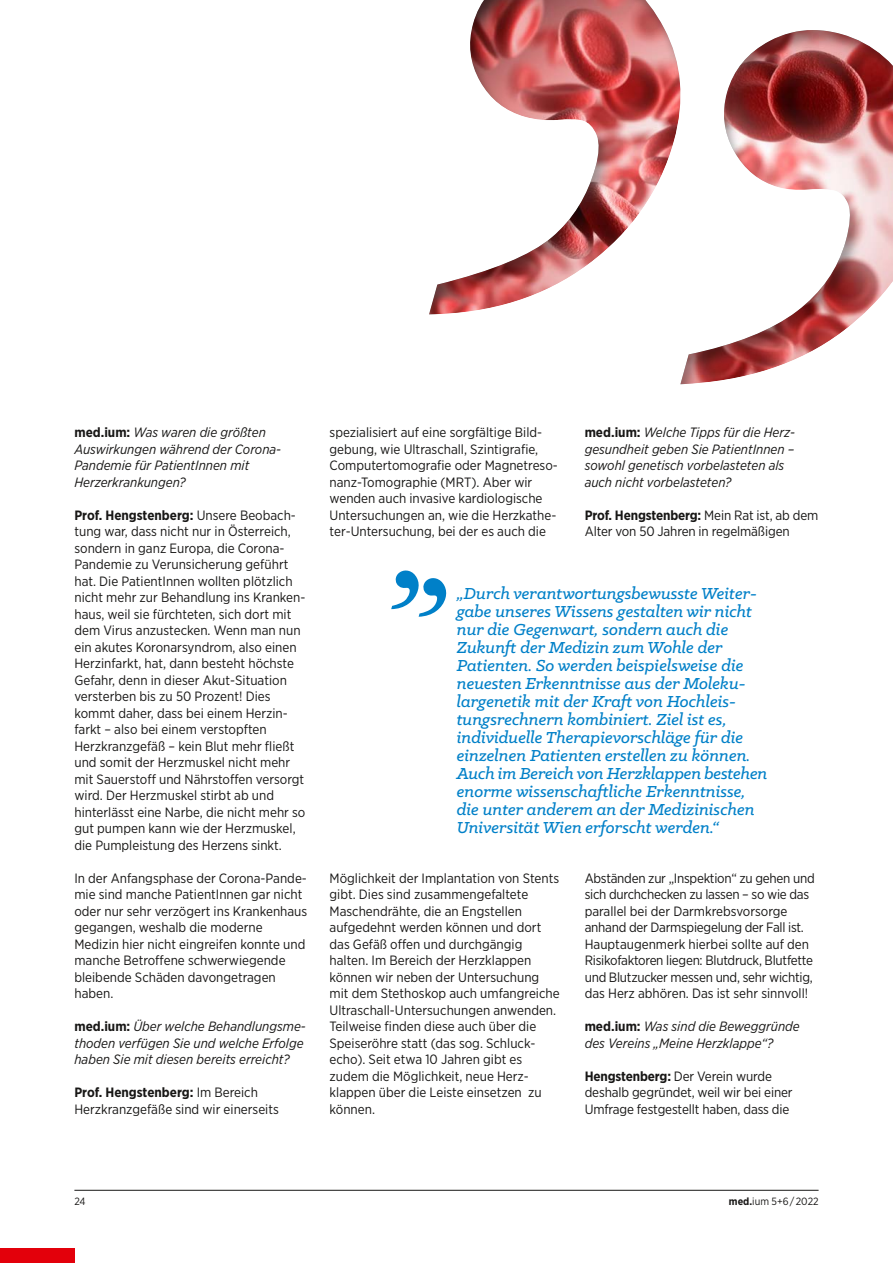
<style>
.page{position:relative;width:893px;height:1263px;background:#fff}
.page>*{position:absolute;margin:0;border:0;box-sizing:border-box;transform-origin:0 0}
.t1{font:italic 500 18px/18px "Klinic Slab";color:#0080c8}
.t2{font:13.5px/16.5px "Gotham Narrow";color:#181716}
.t3{font:italic 13.5px/16.5px "Gotham Narrow";color:#181716}
.t4{font:13.5px/16.5px "Gotham Narrow";letter-spacing:-.02em;color:#181716}
.t5{font:10.5px "Gotham Narrow";color:#181716}
.s1{font-weight:700;font-style:normal}
.s2{font-weight:700}
</style>
<div class="page">
<div style="left:0;top:1248px;width:74px;height:15px;background:#e3000b"></div>
<svg style="left:391px;top:570px;width:55px;height:47px"></svg>
<div style="left:427px;top:0;width:466px;height:385px;background:#000;opacity:.35"></div>
<hr style="left:74px;top:1190px;width:745px;height:1px;background:#181716">
<p class="t3" style="left:74px;top:424px;width:208px"><span class="s1">med.ium:</span> Was waren die größten<br>Auswirkungen während der Corona-<br>Pandemie für PatientInnen mit<br>Herzerkrankungen?</p>
<p class="t2" style="left:74px;top:507px;width:233px"><span class="s2">Prof. Hengstenberg:</span> Unsere Beobach&shy;tung war, dass nicht nur in Österreich, sondern in ganz Europa, die Corona-Pandemie zu Verunsicherung geführt hat. Die PatientInnen wollten plötzlich nicht mehr zur Behandlung ins Kranken&shy;haus, weil sie fürchteten, sich dort mit dem Virus anzustecken. Wenn man nun ein akutes Koronarsyndrom, also einen Herzinfarkt, hat, dann besteht höchste Gefahr, denn in dieser Akut-Situation versterben bis zu 50 Prozent! Dies kommt daher, dass bei einem Herzin&shy;farkt – also bei einem verstopften Herzkranzgefäß – kein Blut mehr fließt und somit der Herzmuskel nicht mehr mit Sauerstoff und Nährstoffen versorgt wird. Der Herzmuskel stirbt ab und hinterlässt eine Narbe, die nicht mehr so gut pumpen kann wie der Herzmuskel, die Pumpleistung des Herzens sinkt.</p>
<p class="t2" style="left:74px;top:869px;width:234px">In der Anfangsphase der Corona-Pande&shy;mie sind manche PatientInnen gar nicht oder nur sehr verzögert ins Krankenhaus gegangen, weshalb die moderne Medizin hier nicht eingreifen konnte und manche Betroffene schwerwiegende bleibende Schäden davongetragen haben.</p>
<p class="t3" style="left:74px;top:1018px;width:233px"><span class="s1">med.ium:</span> Über welche Behandlungsme&shy;thoden verfügen Sie und welche Erfolge haben Sie mit diesen bereits erreicht?</p>
<p class="t2" style="left:74px;top:1084px;width:206px"><span class="s2">Prof. Hengstenberg:</span> Im Bereich<br>Herzkranzgefäße sind wir einerseits</p>
<p class="t2" style="left:330px;top:424px;width:230px">spezialisiert auf eine sorgfältige Bild&shy;gebung, wie Ultraschall, Szintigrafie, Computertomografie oder Magnetreso&shy;nanz-Tomographie (MRT). Aber wir wenden auch invasive kardiologische Untersuchungen an, wie die Herzkathe&shy;ter-Untersuchung, bei der es auch die</p>
<p class="t3" style="left:585px;top:424px;width:211px"><span class="s1">med.ium:</span> Welche Tipps für die Herz&shy;gesundheit geben Sie PatientInnen – sowohl genetisch vorbelasteten als auch nicht vorbelasteten?</p>
<p class="t2" style="left:585px;top:506px;width:235px"><span class="s2">Prof. Hengstenberg:</span> Mein Rat ist, ab dem<br>Alter von 50 Jahren in regelmäßigen</p>
<p class="t1" style="left:457px;top:584px;width:312px">„Durch verantwortungsbewusste Weiter&shy;gabe unseres Wissens gestalten wir nicht nur die Gegenwart, sondern auch die Zukunft der Medizin zum Wohle der Patienten. So werden beispielsweise die neuesten Erkenntnisse aus der Moleku&shy;largenetik mit der Kraft von Hochleis&shy;tungsrechnern kombiniert. Ziel ist es, individuelle Therapievorschläge für die einzelnen Patienten erstellen zu können.<br>Auch im Bereich von Herzklappen bestehen enorme wissenschaftliche Erkenntnisse, die unter anderem an der Medizinischen Universität Wien erforscht werden.“</p>
<p class="t2" style="left:330px;top:870px;width:232px">Möglichkeit der Implantation von Stents gibt. Dies sind zusammengefaltete Maschendrähte, die an Engstellen aufgedehnt werden können und dort das Gefäß offen und durchgängig halten. Im Bereich der Herzklappen können wir neben der Untersuchung mit dem Stethoskop auch umfangreiche Ultraschall-Untersuchungen anwenden.<br>Teilweise finden diese auch über die Speiseröhre statt (das sog. Schluck&shy;echo). Seit etwa 10 Jahren gibt es zudem die Möglichkeit, neue Herz&shy;klappen über die Leiste einsetzen zu können.</p>
<p class="t4" style="left:585px;top:870px;width:232px">Abständen zur „Inspektion“ zu gehen und sich durchchecken zu lassen – so wie das parallel bei der Darmkrebsvorsorge anhand der Darmspiegelung der Fall ist.<br>Hauptaugenmerk hierbei sollte auf den Risikofaktoren liegen: Blutdruck, Blutfette und Blutzucker messen und, sehr wichtig, das Herz abhören. Das ist sehr sinnvoll!</p>
<p class="t3" style="left:585px;top:1018px;width:216px"><span class="s1">med.ium:</span> Was sind die Beweggründe des Vereins „Meine Herzklappe“?</p>
<p class="t2" style="left:585px;top:1067px;width:209px"><span class="s2">Hengstenberg:</span> Der Verein wurde deshalb gegründet, weil wir bei einer<br>Umfrage festgestellt haben, dass die</p>
<p class="t5" style="left:74px;top:1195px;width:13px">24</p>
<p class="t5" style="left:729px;top:1195px;width:91px"><span class="s2">med.</span>ium 5+6 / 2022</p>
</div>
